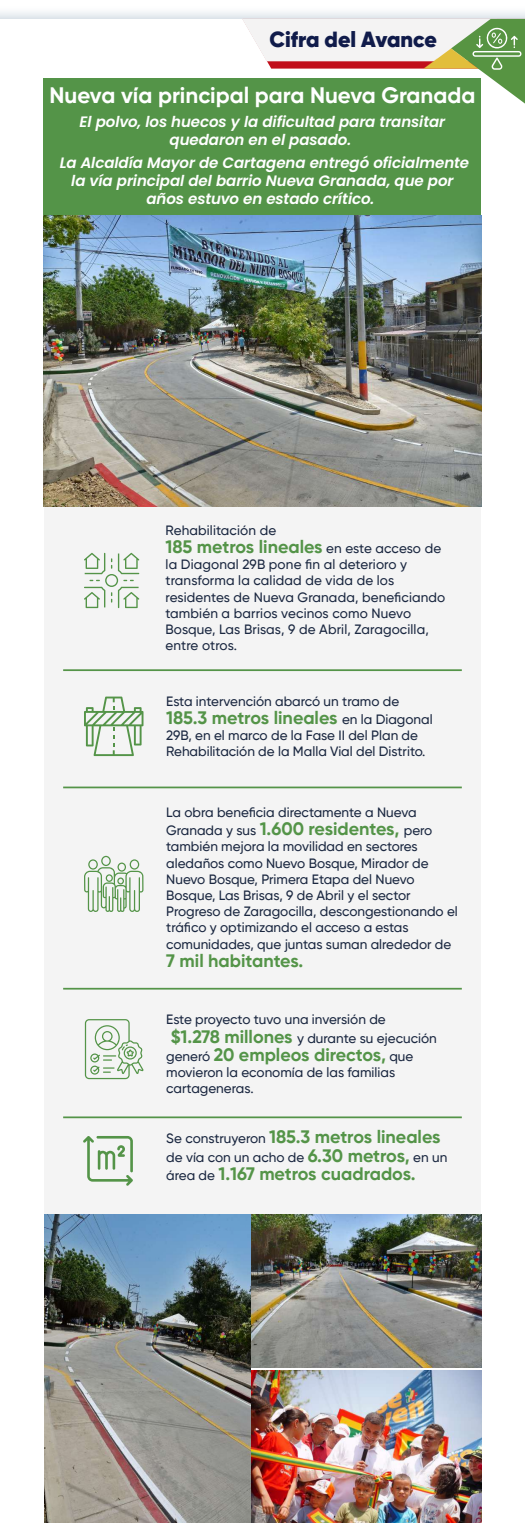
<style>
.page{position:relative;width:525px;height:1523px;background:#fff}
.page>*{position:absolute;margin:0;border:0;box-sizing:border-box;transform-origin:0 0}
.t1{font:700 22.31px "Gilroy";color:#fff}
.t2{font:900 21.88px "Gilroy";color:#101b4a}
.t3{font:700 18.03px "Gilroy";color:#549448}
.t4{font:italic 600 15.05px/18.1px "Poppins";letter-spacing:-.005em;color:#fff;text-align:center}
.t5{font:500 13.47px/16.2px "Gilroy";color:#1a2740}
.s1{font-weight:500;font-size:13.47px;color:#1a2740}
.s2{font-weight:700;font-size:18.03px;color:#549448}
</style>
<div class="page">
<div style="left:44px;top:506px;width:437px;height:730px;background:#f4f4f4"></div>
<svg style="left:0;top:12px;width:525px;height:7px"></svg>
<svg style="left:242px;top:19px;width:283px;height:85px"></svg>
<div style="left:44px;top:79px;width:437px;height:136px;background:#549448"></div>
<hr style="left:63px;top:669px;width:399px;height:2px;background:#549448">
<hr style="left:63px;top:786px;width:399px;height:2px;background:#549448">
<hr style="left:63px;top:988px;width:399px;height:1px;background:#549448">
<hr style="left:63px;top:1116px;width:399px;height:2px;background:#549448">
<img style="left:44px;top:215px;width:437px;height:292px">
<svg style="left:84px;top:553px;width:55px;height:55px"></svg>
<svg style="left:84px;top:696px;width:60px;height:60px"></svg>
<svg style="left:84px;top:856px;width:60px;height:56px"></svg>
<svg style="left:85px;top:1019px;width:59px;height:60px"></svg>
<svg style="left:83px;top:1136px;width:50px;height:50px"></svg>
<img style="left:45px;top:1215px;width:205px;height:308px">
<img style="left:252px;top:1215px;width:229px;height:152px">
<img style="left:252px;top:1370px;width:229px;height:153px">
<h2 class="t2" style="left:270px;top:25px;width:169px">Cifra del Avance</h2>
<h1 class="t1" style="left:49px;top:81px;width:428px">Nueva vía principal para Nueva Granada</h1>
<p class="t4" style="left:80px;top:112px;width:367px">El polvo, los huecos y la dificultad para transitar quedaron en el pasado.</p>
<p class="t4" style="left:60px;top:154px;width:411px">La Alcaldía Mayor de Cartagena entregó oficialmente la vía principal del barrio Nueva Granada, que por años estuvo en estado crítico.</p>
<p class="t5" style="left:166px;top:522px;width:112px">Rehabilitación de</p>
<h3 class="t3" style="left:166px;top:535px;width:277px">185 metros lineales <span class="s1">en este acceso de</span></h3>
<p class="t5" style="left:165px;top:556px;width:282px">la Diagonal 29B pone fin al deterioro y transforma la calidad de vida de los residentes de Nueva Granada, beneficiando también a barrios vecinos como Nuevo Bosque, Las Brisas, 9 de Abril, Zaragocilla, entre otros.</p>
<p class="t5" style="left:166px;top:693px;width:235px">Esta intervención abarcó un tramo de</p>
<h3 class="t3" style="left:166px;top:706px;width:268px">185.3 metros lineales <span class="s1">en la Diagonal</span></h3>
<p class="t5" style="left:166px;top:727px;width:261px">29B, en el marco de la Fase II del Plan de<br>Rehabilitación de la Malla Vial del Distrito.</p>
<p class="t5" style="left:166px;top:804px;width:252px">La obra beneficia directamente a Nueva</p>
<h3 class="t3" style="left:166px;top:818px;width:268px"><span class="s1">Granada y sus</span> 1.600 residentes, <span class="s1">pero</span></h3>
<p class="t5" style="left:166px;top:838px;width:293px">también mejora la movilidad en sectores aledaños como Nuevo Bosque, Mirador de Nuevo Bosque, Primera Etapa del Nuevo Bosque, Las Brisas, 9 de Abril y el sector Progreso de Zaragocilla, descongestionando el tráfico y optimizando el acceso a estas comunidades, que juntas suman alrededor de</p>
<h3 class="t3" style="left:166px;top:949px;width:139px">7 mil habitantes.</h3>
<p class="t5" style="left:171px;top:1010px;width:268px;line-height:18.4px;text-indent:-4px">Este proyecto tuvo una inversión de <span class="s2">$1.278 millones</span> y durante su ejecución</p>
<h3 class="t3" style="left:166px;top:1043px;width:249px"><span class="s1">generó</span> 20 empleos directos, <span class="s1">que</span></h3>
<p class="t5" style="left:166px;top:1064px;width:230px">movieron la economía de las familias cartageneras.</p>
<h3 class="t3" style="left:166px;top:1126px;width:276px"><span class="s1">Se construyeron</span> 185.3 metros lineales</h3>
<p class="t5" style="left:166px;top:1149px;width:283px">de vía con un acho de <span class="s2">6.30 metros,</span> en un</p>
<h3 class="t3" style="left:166px;top:1162px;width:251px"><span class="s1">área de</span> 1.167 metros cuadrados.</h3>
</div>
